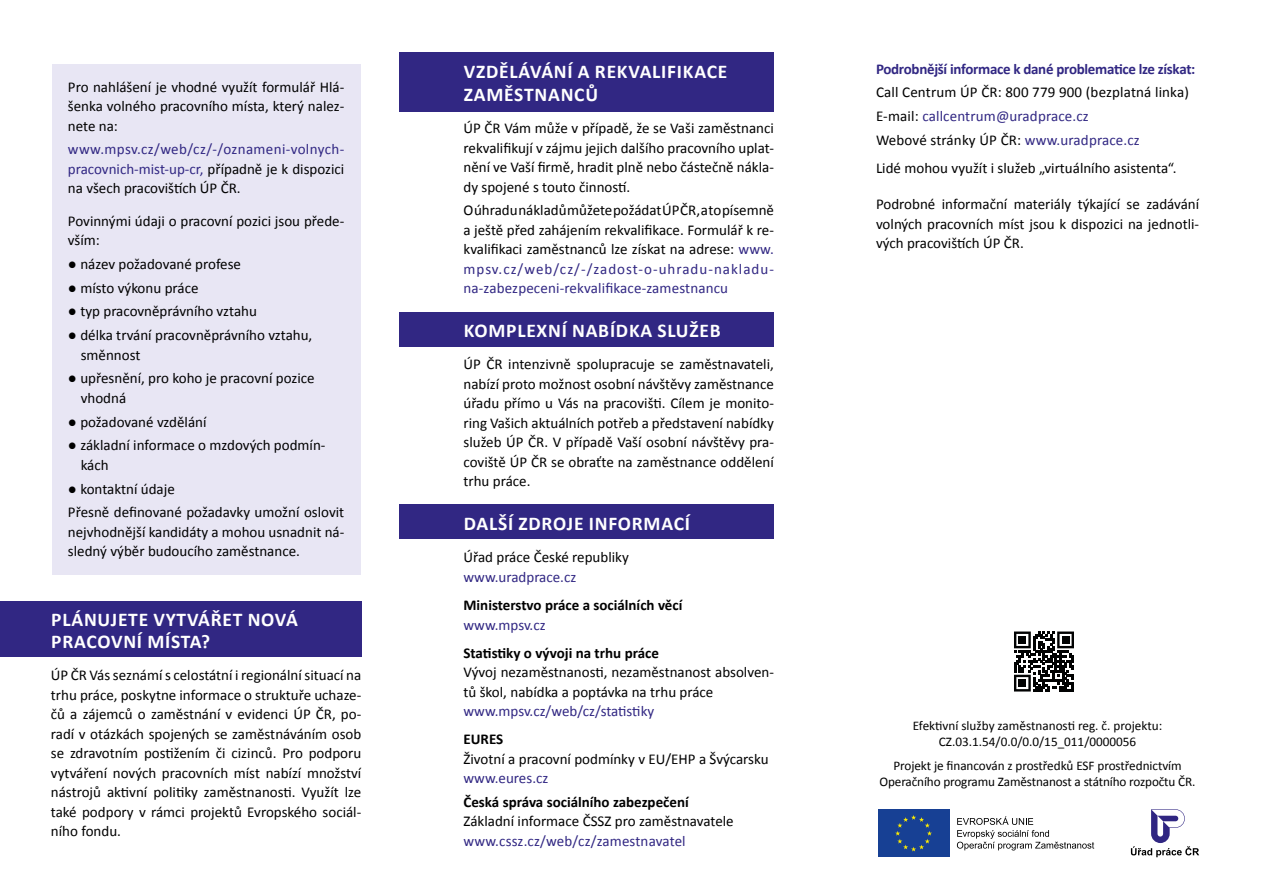
<style>
.page{position:relative;width:1263px;height:893px;background:#fff}
.page>*{position:absolute;margin:0;border:0;box-sizing:border-box;transform-origin:0 0}
.t1{font:700 19.5px/22.5px "Calibri";letter-spacing:.04em;color:#fff}
.t2{font:15px/19.5px "Calibri";color:#000}
.t3{font:15px/19.5px "Calibri";color:#312783;text-align:justify}
.t4{font:700 15px "Calibri";color:#000}
.t5{font:700 15px "Calibri";letter-spacing:-.02em;color:#312783}
.t6{font:13.2px/15.9px "Calibri";letter-spacing:-.005em;color:#000;text-align:center}
.s1{color:#000}
.s2{color:#312783}
</style>
<div class="page">
<div style="left:400px;top:53px;width:374px;height:59px;background:#312783"></div>
<div style="left:400px;top:504px;width:374px;height:34px;background:#312783"></div>
<div style="left:400px;top:313px;width:374px;height:34px;background:#312783"></div>
<svg style="left:1014px;top:631px;width:60px;height:61px;fill:#010202"></svg>
<svg style="left:1131px;top:809px;width:68px;height:48px"></svg>
<svg style="left:957px;top:816px;width:137px;height:34px"></svg>
<svg style="left:878px;top:809px;width:72px;height:48px"></svg>
<div style="left:878px;top:810px;width:71px;height:47px;background:#174094"></div>
<svg style="left:895px;top:815px;width:37px;height:36px"></svg>
<div style="left:0;top:602px;width:361px;height:55px;background:#312783"></div>
<div style="left:52px;top:65px;width:309px;height:510px;background:#e8e6f4"></div>
<p class="t2" style="left:68px;top:77px;width:278px;text-align:justify">Pro nahlášení je vhodné využít formulář Hlá&shy;šenka volného pracovního místa, který nalez&shy;nete na:</p>
<p class="t3" style="left:68px;top:140px;width:278px">www.mpsv.cz/web/cz/-/oznameni-volnych&shy;pracovnich-mist-up-cr, <span class="s1">případně je k dispozici na všech pracovištích ÚP ČR.</span></p>
<p class="t2" style="left:68px;top:211px;width:278px">Povinnými údaji o pracovní pozici jsou přede&shy;vším:</p>
<p class="t2" style="left:68px;top:254px;width:175px">● název požadované profese</p>
<p class="t2" style="left:68px;top:278px;width:132px">● místo výkonu práce</p>
<p class="t2" style="left:68px;top:302px;width:191px">● typ pracovněprávního vztahu</p>
<p class="t2" style="left:81px;top:325px;width:233px;text-indent:-13px">● délka trvání pracovněprávního vztahu, směnnost</p>
<p class="t2" style="left:81px;top:369px;width:235px;text-indent:-13px">● upřesnění, pro koho je pracovní pozice vhodná</p>
<p class="t2" style="left:68px;top:412px;width:140px">● požadované vzdělání</p>
<p class="t2" style="left:81px;top:436px;width:246px;text-indent:-13px">● základní informace o mzdových podmín&shy;kách</p>
<p class="t2" style="left:68px;top:477px;width:278px;line-height:23.7px">● kontaktní údaje<br>Přesně definované požadavky umožní oslovit</p>
<p class="t2" style="left:68px;top:522px;width:278px">nejvhodnější kandidáty a mohou usnadnit ná&shy;sledný výběr budoucího zaměstnance.</p>
<h1 class="t1" style="left:51px;top:608px;width:248px">PLÁNUJETE VYTVÁŘET NOVÁ<br>PRACOVNÍ MÍSTA?</h1>
<p class="t2" style="left:51px;top:666px;width:312px;text-align:justify">ÚP ČR Vás seznámí s celostátní i regionální situací na trhu práce, poskytne informace o struktuře uchaze&shy;čů a zájemců o zaměstnání v evidenci ÚP ČR, po&shy;radí v otázkách spojených se zaměstnáváním osob se zdravotním postižením či cizinců. Pro podporu vytváření nových pracovních míst nabízí množství nástrojů aktivní politiky zaměstnanosti. Využít lze také podpory v rámci projektů Evropského sociál&shy;ního fondu.</p>
<h1 class="t1" style="left:464px;top:61px;width:265px">VZDĚLÁVÁNÍ A REKVALIFIKACE<br>ZAMĚSTNANCŮ</h1>
<p class="t2" style="left:463px;top:118px;width:312px;text-align:justify">ÚP ČR Vám může v případě, že se Vaši zaměstnanci rekvalifikují v zájmu jejich dalšího pracovního uplat&shy;nění ve Vaší firmě, hradit plně nebo částečně nákla&shy;dy spojené s touto činností.</p>
<p class="t2" style="left:463px;top:201px;width:312px;text-align:justify">O úhradu nákladů můžete požádat ÚP ČR, a to písemně a ještě před zahájením rekvalifikace. Formulář k re&shy;kvalifikaci zaměstnanců lze získat na adrese: <span class="s2">www. mpsv.cz/web/cz/-/zadost-o-uhradu-nakladu&shy;na-zabezpeceni-rekvalifikace-zamestnancu</span></p>
<h1 class="t1" style="left:464px;top:319px;width:258px">KOMPLEXNÍ NABÍDKA SLUŽEB</h1>
<p class="t2" style="left:463px;top:355px;width:312px;text-align:justify">ÚP ČR intenzivně spolupracuje se zaměstnavateli, nabízí proto možnost osobní návštěvy zaměstnance úřadu přímo u Vás na pracovišti. Cílem je monito&shy;ring Vašich aktuálních potřeb a představení nabídky služeb ÚP ČR. V případě Vaší osobní návštěvy pra&shy;coviště ÚP ČR se obraťte na zaměstnance oddělení trhu práce.</p>
<h1 class="t1" style="left:464px;top:512px;width:228px">DALŠÍ ZDROJE INFORMACÍ</h1>
<p class="t2" style="left:463px;top:548px;width:167px">Úřad práce České republiky</p>
<p class="t3" style="left:463px;top:567px;width:114px">www.uradprace.cz</p>
<p class="t4" style="left:463px;top:595px;width:220px">Ministerstvo práce a sociálních věcí</p>
<p class="t3" style="left:463px;top:615px;width:84px">www.mpsv.cz</p>
<p class="t4" style="left:463px;top:643px;width:197px">Statistiky o vývoji na trhu práce</p>
<p class="t2" style="left:463px;top:662px;width:312px">Vývoj nezaměstnanosti, nezaměstnanost absolven&shy;tů škol, nabídka a poptávka na trhu práce</p>
<p class="t3" style="left:463px;top:701px;width:192px">www.mpsv.cz/web/cz/statistiky</p>
<p class="t4" style="left:463px;top:729px;width:41px">EURES</p>
<p class="t2" style="left:463px;top:749px;width:307px">Životní a pracovní podmínky v EU/EHP a Švýcarsku</p>
<p class="t3" style="left:463px;top:768px;width:86px">www.eures.cz</p>
<p class="t4" style="left:463px;top:792px;width:227px">Česká správa sociálního zabezpečení</p>
<p class="t2" style="left:463px;top:812px;width:272px">Základní informace ČSSZ pro zaměstnavatele</p>
<p class="t3" style="left:463px;top:831px;width:224px">www.cssz.cz/web/cz/zamestnavatel</p>
<p class="t5" style="left:876px;top:59px;width:321px">Podrobnější informace k dané problematice lze získat:</p>
<p class="t2" style="left:876px;top:80px;width:314px;line-height:23.7px">Call Centrum ÚP ČR: 800 779 900 (bezplatná linka)<br>E-mail: <span class="s2">callcentrum@uradprace.cz<br></span>Webové stránky ÚP ČR: <span class="s2">www.uradprace.cz</span></p>
<p class="t2" style="left:876px;top:158px;width:302px">Lidé mohou využít i služeb „virtuálního asistenta“.</p>
<p class="t2" style="left:876px;top:195px;width:325px;text-align:justify">Podrobné informační materiály týkající se zadávání volných pracovních míst jsou k dispozici na jednotli&shy;vých pracovištích ÚP ČR.</p>
<p class="t6" style="left:913px;top:718px;width:251px">Efektivní služby zaměstnanosti reg. č. projektu:<br>CZ.03.1.54/0.0/0.0/15_011/0000056</p>
<p class="t6" style="left:879px;top:758px;width:318px">Projekt je financován z prostředků ESF prostřednictvím<br>Operačního programu Zaměstnanost a státního rozpočtu ČR.</p>
</div>
